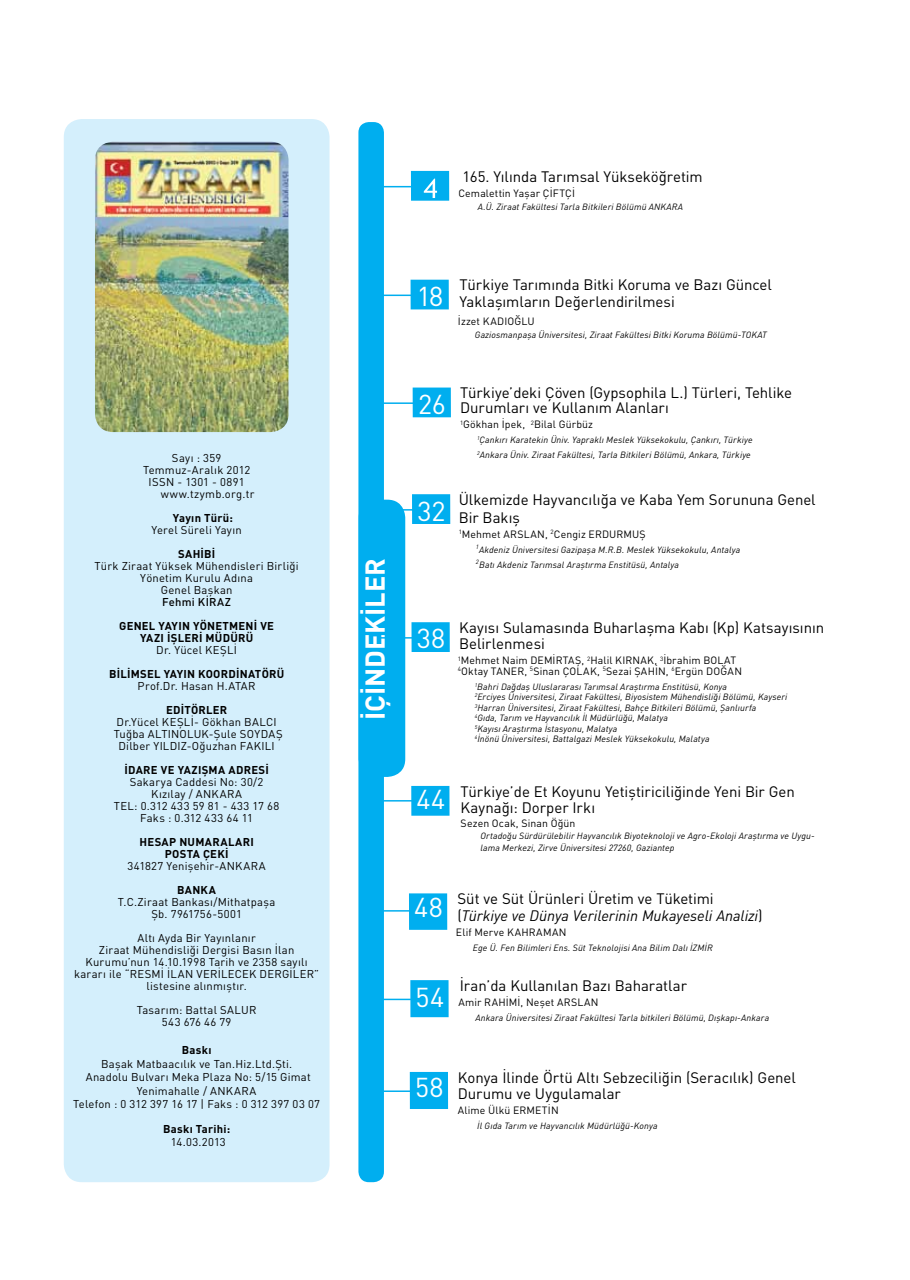
<style>
.page{position:relative;width:910px;height:1280px;background:#fff}
.page>*{position:absolute;margin:0;border:0;box-sizing:border-box;transform-origin:0 0}
.t1{font:27px "DIN";letter-spacing:.005em;color:#fff}
.t2{font:700 27px "DIN";letter-spacing:-.005em;color:#fff}
.t3{font:15px/16.5px "DIN";letter-spacing:-.005em;color:#000}
.t4{font:italic 15px/16.5px "DIN";letter-spacing:-.005em;color:#000}
.t5{font:11.25px/12px "DIN";letter-spacing:.02em;color:#000;text-align:center}
.t6{font:700 11.25px/12px "DIN";letter-spacing:.02em;color:#000;text-align:center}
.t7{font:500 11.25px "DIN";letter-spacing:.02em;color:#000}
.t8{font:10.5px/10.5px "DIN";letter-spacing:.01em;color:#000}
.t9{font:italic 9px/10.5px "DIN";letter-spacing:.015em;color:#000}
.s1{font-style:normal}
</style>
<div class="page">
<div style="left:64px;top:119px;width:266px;height:1063px;background:#d4effc;border-radius:18px"></div>
<img style="left:95px;top:142px;width:193px;height:290px">
<div style="left:358px;top:122px;width:26px;height:1060px;background:#00aeef;border-radius:11px"></div>
<div style="left:359px;top:500px;width:46px;height:277px;background:#00aeef;border-radius:18px"></div>
<hr style="left:370px;top:186px;width:41px;height:1px;background:#00aeef">
<div style="left:411px;top:171px;width:38px;height:30px;background:#00aeef"></div>
<svg style="left:424px;top:179px;width:13px;height:19px"></svg>
<hr style="left:370px;top:295px;width:41px;height:1px;background:#00aeef">
<div style="left:411px;top:280px;width:38px;height:29px;background:#00aeef"></div>
<hr style="left:368px;top:402px;width:46px;height:2px;background:#00aeef">
<div style="left:413px;top:388px;width:38px;height:29px;background:#00aeef"></div>
<hr style="left:373px;top:509px;width:41px;height:2px;background:#00aeef">
<div style="left:412px;top:494px;width:38px;height:30px;background:#00aeef"></div>
<hr style="left:371px;top:800px;width:41px;height:1px;background:#00aeef">
<div style="left:411px;top:786px;width:39px;height:30px;background:#00aeef"></div>
<hr style="left:369px;top:910px;width:41px;height:2px;background:#00aeef">
<div style="left:409px;top:893px;width:38px;height:37px;background:#00aeef"></div>
<hr style="left:370px;top:999px;width:41px;height:1px;background:#00aeef">
<div style="left:410px;top:980px;width:39px;height:37px;background:#00aeef"></div>
<hr style="left:369px;top:1090px;width:41px;height:2px;background:#00aeef">
<div style="left:410px;top:1072px;width:38px;height:37px;background:#00aeef"></div>
<div style="left:411px;top:622px;width:39px;height:30px;background:#00aeef"></div>
<hr style="left:380px;top:637px;width:41px;height:2px;background:#00aeef">
<p class="t5" style="left:172px;top:451px;width:51px">Sayı : 359</p>
<p class="t5" style="left:143px;top:463px;width:109px">Temmuz-Aralık 2012</p>
<p class="t5" style="left:149px;top:475px;width:98px">ISSN - 1301 - 0891</p>
<p class="t5" style="left:161px;top:487px;width:95px">www.tzymb.org.tr</p>
<p class="t6" style="left:173px;top:511px;width:62px">Yayın Türü:</p>
<p class="t5" style="left:152px;top:523px;width:92px">Yerel Süreli Yayın</p>
<p class="t6" style="left:178px;top:547px;width:39px">SAHİBİ</p>
<p class="t5" style="left:95px;top:559px;width:206px">Türk Ziraat Yüksek Mühendisleri Birliği<br>Yönetim Kurulu Adına<br>Genel Başkan</p>
<p class="t7" style="left:162px;top:594px;width:71px">Fehmi KİRAZ</p>
<p class="t6" style="left:119px;top:619px;width:156px">GENEL YAYIN YÖNETMENİ VE<br>YAZI İŞLERİ MÜDÜRÜ</p>
<p class="t5" style="left:156px;top:643px;width:82px">Dr. Yücel KEŞLİ</p>
<p class="t6" style="left:109px;top:667px;width:176px">BİLİMSEL YAYIN KOORDİNATÖRÜ</p>
<p class="t5" style="left:138px;top:679px;width:120px">Prof.Dr. Hasan H.ATAR</p>
<p class="t6" style="left:166px;top:703px;width:63px">EDİTÖRLER</p>
<p class="t5" style="left:114px;top:715px;width:170px">Dr.Yücel KEŞLİ- Gökhan BALCI<br>Tuğba ALTINOLUK-Şule SOYDAŞ<br>Dilber YILDIZ-Oğuzhan FAKILI</p>
<p class="t6" style="left:124px;top:763px;width:146px">İDARE VE YAZIŞMA ADRESİ</p>
<p class="t5" style="left:114px;top:775px;width:167px">Sakarya Caddesi No: 30/2<br>Kızılay / ANKARA<br>TEL: 0.312 433 59 81 - 433 17 68<br>Faks : 0.312 433 64 11</p>
<p class="t6" style="left:139px;top:835px;width:116px">HESAP NUMARALARI<br>POSTA ÇEKİ</p>
<p class="t5" style="left:128px;top:859px;width:140px">341827 Yenişehir-ANKARA</p>
<p class="t6" style="left:177px;top:883px;width:40px">BANKA</p>
<p class="t5" style="left:118px;top:895px;width:159px">T.C.Ziraat Bankası/Mithatpaşa<br>Şb. 7961756-5001</p>
<p class="t5" style="left:74px;top:931px;width:247px">Altı Ayda Bir Yayınlanır<br>Ziraat Mühendisliği Dergisi Basın İlan Kurumu’nun 14.10.1998 Tarih ve 2358 sayılı kararı ile “RESMİ İLAN VERİLECEK DERGİLER” listesine alınmıştır.</p>
<p class="t5" style="left:137px;top:1003px;width:121px">Tasarım: Battal SALUR<br>543 676 46 79</p>
<p class="t6" style="left:182px;top:1044px;width:31px">Baskı</p>
<p class="t5" style="left:73px;top:1057px;width:248px;line-height:13.5px">Başak Matbaacılık ve Tan.Hiz.Ltd.Şti.<br>Anadolu Bulvarı Meka Plaza No: 5/15 Gimat Yenimahalle / ANKARA<br>Telefon : 0 312 397 16 17 | Faks : 0 312 397 03 07</p>
<p class="t6" style="left:163px;top:1122px;width:69px">Baskı Tarihi:</p>
<p class="t5" style="left:171px;top:1135px;width:56px">14.03.2013</p>
<h2 class="t3" style="left:463px;top:168px;width:242px">165. Yılında Tarımsal Yükseköğretim</h2>
<p class="t8" style="left:458px;top:187px;width:118px">Cemalettin Yaşar ÇİFTÇİ</p>
<p class="t9" style="left:478px;top:201px;width:207px">A.Ü. Ziraat Fakültesi Tarla Bitkileri Bölümü ANKARA</p>
<h1 class="t2" style="left:357px;top:720px;width:163px;rotate:-90deg">İÇİNDEKİLER</h1>
<h1 class="t1" style="left:417px;top:279px;width:28px">18</h1>
<h2 class="t3" style="left:459px;top:276px;width:314px">Türkiye Tarımında Bitki Koruma ve Bazı Güncel<br>Yaklaşımların Değerlendirilmesi</h2>
<p class="t8" style="left:458px;top:316px;width:78px">İzzet KADIOĞLU</p>
<p class="t9" style="left:475px;top:330px;width:293px">Gaziosmanpaşa Üniversitesi, Ziraat Fakültesi Bitki Koruma Bölümü-TOKAT</p>
<h1 class="t1" style="left:418px;top:387px;width:29px">26</h1>
<h1 class="t1" style="left:417px;top:494px;width:29px">32</h1>
<h2 class="t3" style="left:460px;top:385px;width:334px;line-height:15px">Türkiye’deki Çöven (Gypsophila L.) Türleri, Tehlike<br>Durumları ve Kullanım Alanları</h2>
<p class="t8" style="left:460px;top:419px;width:135px"><sup>1</sup>Gökhan İpek, <sup>2</sup>Bilal Gürbüz</p>
<p class="t9" style="left:477px;top:432px;width:277px;line-height:15px"><sup>1</sup>Çankırı Karatekin Üniv. Yapraklı Meslek Yüksekokulu, Çankırı, Türkiye<br><sup>2</sup>Ankara Üniv. Ziraat Fakültesi, Tarla Bitkileri Bölümü, Ankara, Türkiye</p>
<h2 class="t3" style="left:459px;top:490px;width:358px;line-height:18px">Ülkemizde Hayvancılığa ve Kaba Yem Sorununa Genel<br>Bir Bakış</h2>
<p class="t8" style="left:459px;top:529px;width:188px"><sup>1</sup>Mehmet ARSLAN, <sup>2</sup>Cengiz ERDURMUŞ</p>
<p class="t9" style="left:476px;top:542px;width:266px;line-height:15px"><sup>1</sup>Akdeniz Üniversitesi Gazipaşa M.R.B. Meslek Yüksekokulu, Antalya<br><sup>2</sup>Batı Akdeniz Tarımsal Araştırma Enstitüsü, Antalya</p>
<h1 class="t1" style="left:417px;top:621px;width:30px">38</h1>
<h2 class="t3" style="left:459px;top:619px;width:367px">Kayısı Sulamasında Buharlaşma Kabı (Kp) Katsayısının<br>Belirlenmesi</h2>
<p class="t8" style="left:458px;top:655px;width:286px"><sup>1</sup>Mehmet Naim DEMİRTAŞ, <sup>2</sup>Halil KIRNAK, <sup>3</sup>İbrahim BOLAT<br><sup>4</sup>Oktay TANER, <sup>5</sup>Sinan ÇOLAK, <sup>5</sup>Sezai ŞAHİN, <sup>6</sup>Ergün DOĞAN</p>
<p class="t9" style="left:475px;top:681px;width:314px"><sup>1</sup>Bahri Dağdaş Uluslararası Tarımsal Araştırma Enstitüsü, Konya<br><sup>2</sup>Erciyes Üniversitesi, Ziraat Fakültesi, Biyosistem Mühendisliği Bölümü, Kayseri <sup>3</sup>Harran Üniversitesi, Ziraat Fakültesi, Bahçe Bitkileri Bölümü, Şanlıurfa<br><sup>4</sup>Gıda, Tarım ve Hayvancılık İl Müdürlüğü, Malatya<br><sup>5</sup>Kayısı Araştırma İstasyonu, Malatya<br><sup>6</sup>İnönü Üniversitesi, Battalgazi Meslek Yüksekokulu, Malatya</p>
<h1 class="t1" style="left:416px;top:782px;width:30px">44</h1>
<h2 class="t3" style="left:461px;top:783px;width:336px">Türkiye’de Et Koyunu Yetiştiriciliğinde Yeni Bir Gen<br>Kaynağı: Dorper Irkı</h2>
<p class="t8" style="left:461px;top:817px;width:116px">Sezen Ocak, Sinan Öğün</p>
<p class="t9" style="left:480px;top:829px;width:336px;line-height:12px">Ortadoğu Sürdürülebilir Hayvancılık Biyoteknoloji ve Agro-Ekoloji Araştırma ve Uygu&shy;lama Merkezi, Zirve Üniversitesi 27260, Gaziantep</p>
<h1 class="t1" style="left:414px;top:890px;width:30px">48</h1>
<h1 class="t1" style="left:416px;top:980px;width:30px">54</h1>
<h2 class="t4" style="left:457px;top:890px;width:307px"><span class="s1">Süt ve Süt Ürünleri Üretim ve Tüketimi (</span>Türkiye ve Dünya Verilerinin Mukayeseli Analizi<span class="s1">)</span></h2>
<p class="t8" style="left:456px;top:926px;width:112px">Elif Merve KAHRAMAN</p>
<p class="t9" style="left:473px;top:942px;width:241px">Ege Ü. Fen Bilimleri Ens. Süt Teknolojisi Ana Bilim Dalı İZMİR</p>
<h2 class="t3" style="left:460px;top:977px;width:229px">İran’da Kullanılan Bazı Baharatlar</h2>
<p class="t8" style="left:458px;top:996px;width:142px">Amir RAHİMİ, Neşet ARSLAN</p>
<p class="t9" style="left:475px;top:1012px;width:295px">Ankara Üniversitesi Ziraat Fakültesi Tarla bitkileri Bölümü, Dışkapı-Ankara</p>
<h1 class="t1" style="left:415px;top:1070px;width:30px">58</h1>
<h2 class="t3" style="left:458px;top:1069px;width:340px">Konya İlinde Örtü Altı Sebzeciliğin (Seracılık) Genel<br>Durumu ve Uygulamalar</h2>
<p class="t8" style="left:458px;top:1105px;width:102px">Alime Ülkü ERMETİN</p>
<p class="t9" style="left:477px;top:1120px;width:182px">İl Gıda Tarım ve Hayvancılık Müdürlüğü-Konya</p>
</div>
